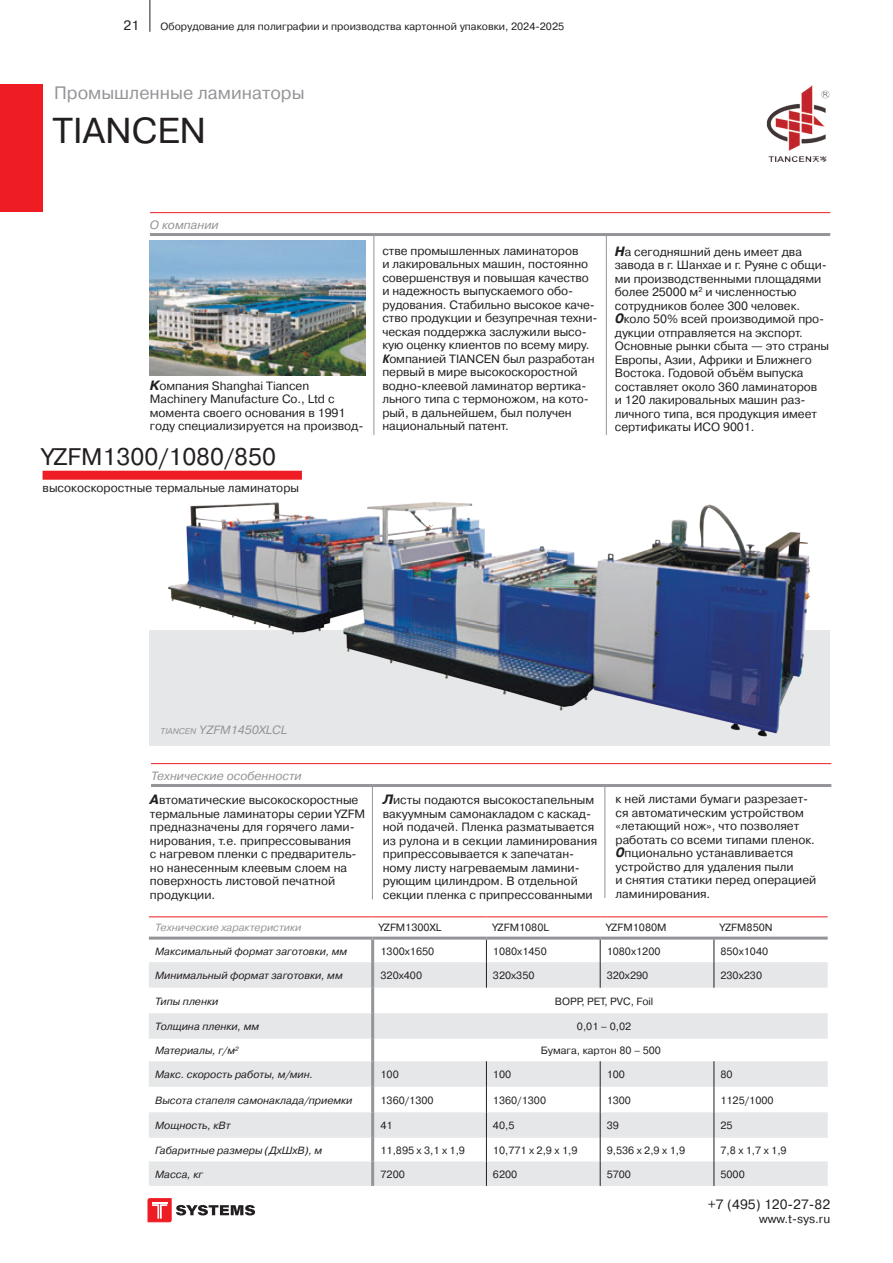
<style>
.page{position:relative;width:893px;height:1263px;background:#fff}
.page>*{position:absolute;margin:0;border:0;box-sizing:border-box;transform-origin:0 0}
.TRADE_MARK{font:36px "Pragmatica C";color:#231f20}
.TradeMarkModel{font:24px "Pragmatica C";color:#231f20}
.OrangeGlava{font:18px "Pragmatica C";color:#939598}
.t1{font:13.5px "Pragmatica C";color:#231f20}
.MAIN_TEXT{font:12px/13.5px "Pragmatica C";letter-spacing:-.005em;color:#231f20}
.Under_TradeMark_Column{font:12px "Pragmatica C";color:#231f20}
.Тех_особенности{font:italic 12px "Pragmatica C";color:#939598}
.About_Company{font:italic 12px "Pragmatica C";color:#939598}
.TABLE_right{font:10.5px "Pragmatica C";color:#231f20}
.TABLE_left{font:italic 10.5px "Pragmatica C";color:#231f20}
.Тех_особенности_TABLE{font:italic 10.5px "Pragmatica C";color:#939598}
.s1{font-weight:700;font-style:italic;font-size:13.5px}
.s2{font-family:"Pragmatica Cond";font-weight:700;font-style:italic}
.s3{font-family:"Pragmatica Cond";font-weight:700;font-style:italic;font-size:13.5px}
.s4{font-size:8.4px}
</style>
<div class="page">
<hr style="left:150px;top:0;width:1px;height:32px;background:#231f20">
<svg style="left:148px;top:1198px;width:107px;height:24px"></svg>
<div style="left:149px;top:630px;width:680px;height:116px;background:#e6e7e9"></div>
<hr style="left:151px;top:763px;width:680px;height:1px;background:#ee1d23">
<hr style="left:151px;top:784px;width:680px;height:3px;background:#939598">
<hr style="left:372px;top:787px;width:1px;height:112px;background:#939598">
<hr style="left:604px;top:786px;width:1px;height:112px;background:#939598">
<div style="left:0;top:84px;width:43px;height:128px;background:#ee1d23"></div>
<hr style="left:373px;top:235px;width:1px;height:200px;background:#939598">
<hr style="left:606px;top:235px;width:1px;height:200px;background:#939598">
<hr style="left:150px;top:212px;width:680px;height:1px;background:#ee1d23">
<hr style="left:150px;top:233px;width:680px;height:3px;background:#939598">
<img style="left:168px;top:502px;width:642px;height:235px">
<img style="left:150px;top:241px;width:215px;height:134px">
<img style="left:766px;top:85px;width:64px;height:77px">
<div style="left:43px;top:471px;width:259px;height:9px;background:#ee1d23"></div>
<svg style="left:149px;top:962px;width:679px;height:224px;fill:#e6e7e9"></svg>
<hr style="left:149px;top:936px;width:224px;height:3px;background:#939598">
<hr style="left:373px;top:936px;width:113px;height:3px;background:#939598">
<hr style="left:371px;top:939px;width:3px;height:23px;background:#939598">
<hr style="left:486px;top:936px;width:114px;height:3px;background:#939598">
<hr style="left:600px;top:936px;width:114px;height:3px;background:#939598">
<hr style="left:714px;top:936px;width:114px;height:3px;background:#939598">
<hr style="left:371px;top:962px;width:3px;height:26px;background:#939598">
<hr style="left:371px;top:988px;width:3px;height:25px;background:#939598">
<hr style="left:371px;top:1013px;width:3px;height:26px;background:#939598">
<hr style="left:371px;top:1039px;width:3px;height:22px;background:#939598">
<hr style="left:371px;top:1061px;width:3px;height:26px;background:#939598">
<hr style="left:371px;top:1087px;width:3px;height:25px;background:#939598">
<hr style="left:371px;top:1112px;width:3px;height:26px;background:#939598">
<hr style="left:371px;top:1138px;width:3px;height:23px;background:#939598">
<hr style="left:371px;top:1161px;width:3px;height:25px;background:#939598">
<svg style="left:486px;top:939px;width:1px;height:49px"></svg>
<svg style="left:600px;top:939px;width:1px;height:49px"></svg>
<svg style="left:714px;top:939px;width:1px;height:49px"></svg>
<svg style="left:486px;top:1061px;width:1px;height:125px"></svg>
<svg style="left:600px;top:1061px;width:1px;height:125px"></svg>
<svg style="left:714px;top:1061px;width:1px;height:125px"></svg>
<hr style="left:149px;top:916px;width:224px;height:1px;background:#ee1d23">
<hr style="left:373px;top:916px;width:113px;height:1px;background:#ee1d23">
<hr style="left:486px;top:916px;width:114px;height:1px;background:#ee1d23">
<hr style="left:600px;top:916px;width:114px;height:1px;background:#ee1d23">
<hr style="left:714px;top:916px;width:114px;height:1px;background:#ee1d23">
<p class="t1" style="left:124px;top:17px;width:17px">21</p>
<p class="TABLE_right" style="left:161px;top:20px;width:405px">Оборудование для полиграфии и производства картонной упаковки, 2024-2025</p>
<p class="OrangeGlava" style="left:54px;top:83px;width:252px">Промышленные ламинаторы</p>
<p class="TRADE_MARK" style="left:53px;top:111px;width:155px">TIANCEN</p>
<p class="Тех_особенности" style="left:150px;top:218px;width:70px">О компании</p>
<p class="MAIN_TEXT" style="left:150px;top:379px;width:215px"><span class="s1">K</span>омпания Shanghai Tiancen<br>Machinery Manufacture Co., Ltd с момента своего основания в 1991 году специализируется на производ-</p>
<p class="TradeMarkModel" style="left:43px;top:443px;width:235px">YZFM1300/1080/850</p>
<p class="Under_TradeMark_Column" style="left:43px;top:481px;width:258px">высокоскоростные термальные ламинаторы</p>
<p class="MAIN_TEXT" style="left:382px;top:244px;width:217px">стве промышленных ламинаторов<br>и лакировальных машин, постоянно совершенствуя и повышая качество и надежность выпускаемого обо&shy;рудования. Стабильно высокое каче&shy;ство продукции и безупречная техни&shy;ческая поддержка заслужили высо&shy;кую оценку клиентов по всему миру.<br><span class="s2">К</span>омпанией TIANCEN был разработан первый в мире высокоскоростной водно-клеевой ламинатор вертика&shy;льного типа с термоножом, на кото&shy;рый, в дальнейшем, был получен национальный патент.</p>
<p class="MAIN_TEXT" style="left:615px;top:245px;width:214px"><span class="s1">Н</span>а сегодняшний день имеет два завода в г. Шанхае и г. Руяне с общи&shy;ми производственными площадями более 25000 м<sup>2</sup> и численностью сотрудников более 300 человек.</p>
<p class="MAIN_TEXT" style="left:615px;top:312px;width:216px"><span class="s3">О</span>коло 50% всей производимой про&shy;дукции отправляется на экспорт.<br>Основные рынки сбыта — это страны<br>Европы, Азии, Африки и Ближнего<br>Востока. Годовой объём выпуска составляет около 360 ламинаторов<br>и 120 лакировальных машин раз&shy;личного типа, вся продукция имеет сертификаты ИСО 9001.</p>
<p class="About_Company" style="left:161px;top:723px;width:127px"><span class="s4">TIANCEN</span> YZFM1450XLCL</p>
<p class="Тех_особенности" style="left:151px;top:769px;width:152px">Технические особенности</p>
<p class="MAIN_TEXT" style="left:150px;top:793px;width:217px"><span class="s1">А</span>втоматические высокоскоростные термальные ламинаторы серии YZFM предназначены для горячего лами&shy;нирования, т.е. припрессовывания<br>с нагревом пленки с предваритель&shy;но нанесенным клеевым слоем на поверхность листовой печатной продукции.</p>
<p class="MAIN_TEXT" style="left:383px;top:793px;width:216px"><span class="s1">Л</span>исты подаются высокостапельным вакуумным самонакладом с каскад&shy;ной подачей. Пленка разматывается из рулона и в секции ламинирования припрессовывается к запечатан&shy;ному листу нагреваемым ламини&shy;рующим цилиндром. В отдельной секции пленка с припрессованными</p>
<p class="MAIN_TEXT" style="left:616px;top:792px;width:202px">к ней листами бумаги разрезает&shy;ся автоматическим устройством «летающий нож», что позволяет работать со всеми типами пленок.<br><span class="s3">О</span>пционально устанавливается устройство для удаления пыли<br>и снятия статики перед операцией ламинирования.</p>
<p class="Тех_особенности_TABLE" style="left:155px;top:921px;width:148px">Технические характеристики</p>
<p class="TABLE_right" style="left:379px;top:921px;width:64px">YZFM1300XL</p>
<p class="TABLE_right" style="left:493px;top:921px;width:58px">YZFM1080L</p>
<p class="TABLE_right" style="left:606px;top:921px;width:61px">YZFM1080M</p>
<p class="TABLE_right" style="left:720px;top:921px;width:54px">YZFM850N</p>
<p class="TABLE_left" style="left:155px;top:945px;width:194px">Максимальный формат заготовки, мм</p>
<p class="TABLE_right" style="left:380px;top:945px;width:55px">1300х1650</p>
<p class="TABLE_right" style="left:493px;top:945px;width:55px">1080х1450</p>
<p class="TABLE_right" style="left:607px;top:945px;width:55px">1080х1200</p>
<p class="TABLE_right" style="left:720px;top:945px;width:49px">850х1040</p>
<p class="TABLE_left" style="left:155px;top:969px;width:189px">Минимальный формат заготовки, мм</p>
<p class="TABLE_right" style="left:380px;top:969px;width:43px">320x400</p>
<p class="TABLE_right" style="left:493px;top:969px;width:43px">320x350</p>
<p class="TABLE_right" style="left:607px;top:969px;width:43px">320x290</p>
<p class="TABLE_right" style="left:720px;top:969px;width:43px">230x230</p>
<p class="TABLE_left" style="left:155px;top:995px;width:65px">Типы пленки</p>
<p class="TABLE_right" style="left:555px;top:995px;width:100px">BOPP, PET, PVC, Foil</p>
<p class="TABLE_left" style="left:155px;top:1020px;width:105px">Толщина пленки, мм</p>
<p class="TABLE_right" style="left:577px;top:1020px;width:56px">0,01 – 0,02</p>
<p class="TABLE_left" style="left:155px;top:1044px;width:85px">Материалы, г/м<sup>2</sup></p>
<p class="TABLE_right" style="left:541px;top:1044px;width:122px">Бумага, картон 80 – 500</p>
<p class="TABLE_left" style="left:155px;top:1068px;width:160px">Макс. скорость работы, м/мин.</p>
<p class="TABLE_right" style="left:380px;top:1069px;width:20px">100</p>
<p class="TABLE_right" style="left:493px;top:1069px;width:20px">100</p>
<p class="TABLE_right" style="left:607px;top:1069px;width:20px">100</p>
<p class="TABLE_right" style="left:720px;top:1069px;width:14px">80</p>
<p class="TABLE_left" style="left:155px;top:1094px;width:199px">Высота стапеля самонаклада/приемки</p>
<p class="TABLE_right" style="left:380px;top:1094px;width:55px">1360/1300</p>
<p class="TABLE_right" style="left:493px;top:1094px;width:55px">1360/1300</p>
<p class="TABLE_right" style="left:607px;top:1094px;width:26px">1300</p>
<p class="TABLE_right" style="left:720px;top:1094px;width:55px">1125/1000</p>
<p class="TABLE_left" style="left:155px;top:1120px;width:77px">Мощность, кВт</p>
<p class="TABLE_right" style="left:380px;top:1120px;width:14px">41</p>
<p class="TABLE_right" style="left:493px;top:1120px;width:23px">40,5</p>
<p class="TABLE_right" style="left:607px;top:1120px;width:14px">39</p>
<p class="TABLE_right" style="left:720px;top:1120px;width:14px">25</p>
<p class="TABLE_left" style="left:155px;top:1144px;width:169px">Габаритные размеры (ДхШхВ), м</p>
<p class="TABLE_right" style="left:380px;top:1144px;width:86px">11,895 x 3,1 x 1,9</p>
<p class="TABLE_right" style="left:493px;top:1144px;width:86px">10,771 x 2,9 x 1,9</p>
<p class="TABLE_right" style="left:607px;top:1144px;width:80px">9,536 x 2,9 x 1,9</p>
<p class="TABLE_right" style="left:720px;top:1144px;width:68px">7,8 x 1,7 x 1,9</p>
<p class="TABLE_left" style="left:155px;top:1168px;width:49px">Масса, кг</p>
<p class="TABLE_right" style="left:380px;top:1168px;width:26px">7200</p>
<p class="TABLE_right" style="left:493px;top:1168px;width:26px">6200</p>
<p class="TABLE_right" style="left:607px;top:1168px;width:26px">5700</p>
<p class="TABLE_right" style="left:720px;top:1168px;width:26px">5000</p>
<p class="t1" style="left:708px;top:1197px;width:124px">+7 (495) 120-27-82</p>
<p class="MAIN_TEXT" style="left:759px;top:1212px;width:72px">www.t-sys.ru</p>
</div>
